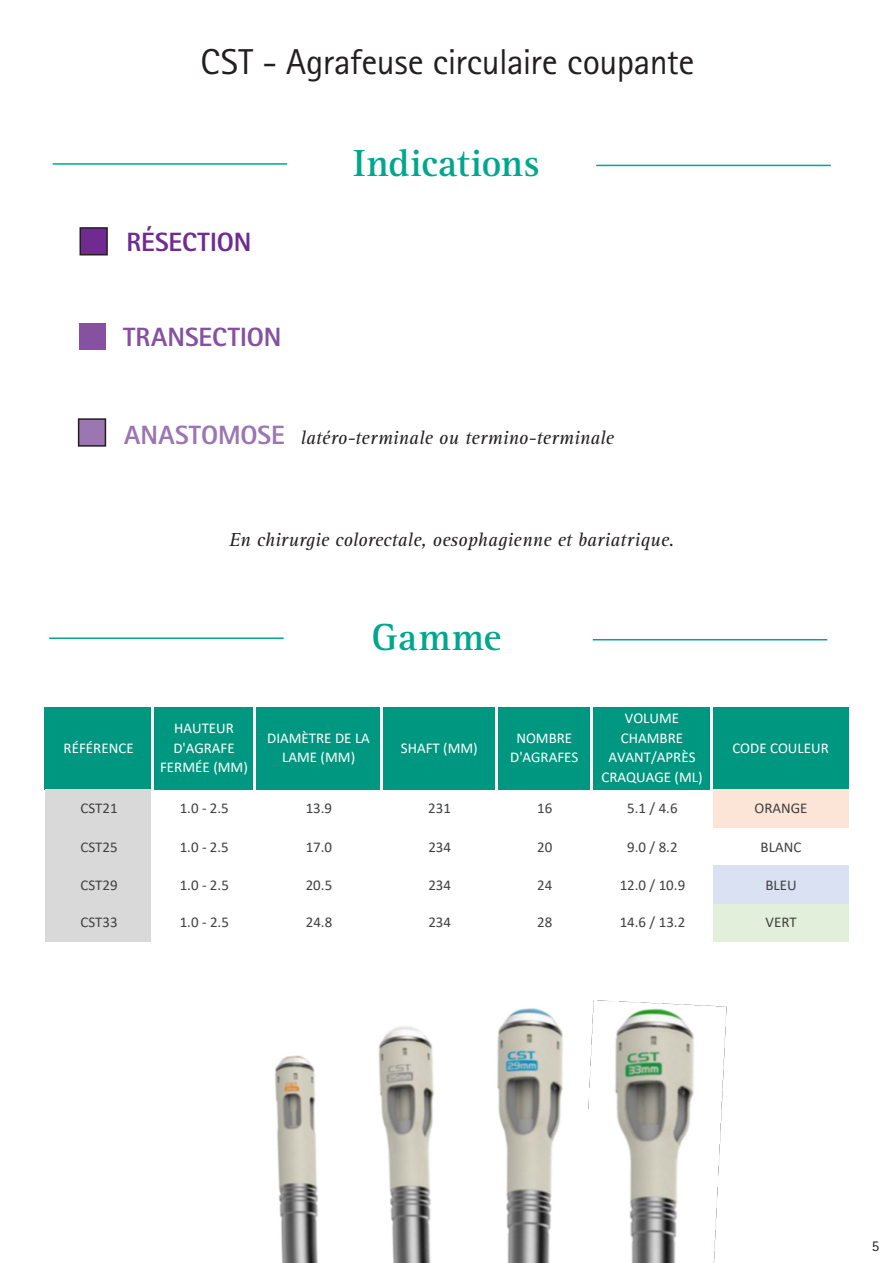
<style>
.page{position:relative;width:893px;height:1263px;background:#fff}
.page>*{position:absolute;margin:0;border:0;box-sizing:border-box;transform-origin:0 0}
.Bodytext__Box{font:700 39px "Rotis Serif Pro";letter-spacing:.005em;color:#00a78e}
.Bodytext__Box-2{font:36px "Rotis Sans Serif Pro";letter-spacing:-.015em;color:#231f20}
.Bodytext__Box-3{font:800 26.4px "Rotis Sans Serif Pro";color:#8551a0}
.Bodytext__Box-4{font:800 26.4px "Rotis Sans Serif Pro";letter-spacing:-.005em;color:#702b91}
.Bodytext__Box-5{font:italic 19.5px "Rotis Serif Pro";letter-spacing:.005em;color:#231f20}
.t1{font:15px "Calibri";color:#404040}
.t2{font:15px/19.6px "Calibri";color:#fff;text-align:center}
.Bodytext__Box-6{font:15px "Rotis Sans Serif Pro";color:#231f20}
.s1{font-family:"Rotis Sans Serif Pro";font-weight:800;font-style:normal;font-size:26.4px;color:#9c75b3}
</style>
<div class="page">
<hr style="left:53px;top:163px;width:234px;height:2px;background:#00a78e">
<hr style="left:596px;top:165px;width:235px;height:1px;background:#00a78e">
<div style="left:80px;top:228px;width:27px;height:27px;background:#702b91"></div>
<div style="left:80px;top:227px;width:28px;height:28px;border:2px solid #231f20"></div>
<div style="left:79px;top:323px;width:26px;height:27px;background:#8551a0"></div>
<div style="left:79px;top:419px;width:26px;height:27px;background:#9c75b3"></div>
<div style="left:78px;top:418px;width:28px;height:29px;border:2px solid #231f20"></div>
<hr style="left:49px;top:637px;width:235px;height:2px;background:#00a78e">
<hr style="left:593px;top:639px;width:234px;height:1px;background:#00a78e">
<img style="left:274px;top:1000px;width:326px;height:263px">
<img style="left:588px;top:1001px;width:138px;height:262px">
<div style="left:45px;top:707px;width:804px;height:82px;background:#009781"></div>
<div style="left:45px;top:789px;width:108px;height:38px;background:#d9d9d9"></div>
<div style="left:712px;top:789px;width:137px;height:38px;background:#fce4d6"></div>
<div style="left:45px;top:827px;width:108px;height:77px;background:#d9d9d9"></div>
<div style="left:712px;top:865px;width:137px;height:39px;background:#d9e1f2"></div>
<div style="left:45px;top:904px;width:108px;height:37px;background:#d9d9d9"></div>
<div style="left:712px;top:904px;width:137px;height:37px;background:#e2efda"></div>
<hr style="left:151px;top:706px;width:3px;height:235px;background:#fff">
<hr style="left:253px;top:706px;width:3px;height:235px;background:#fff">
<hr style="left:380px;top:706px;width:3px;height:235px;background:#fff">
<hr style="left:495px;top:706px;width:3px;height:235px;background:#fff">
<hr style="left:590px;top:706px;width:3px;height:235px;background:#fff">
<hr style="left:710px;top:706px;width:3px;height:235px;background:#fff">
<p class="Bodytext__Box-2" style="left:201px;top:41px;width:495px">CST - Agrafeuse circulaire coupante</p>
<p class="Bodytext__Box-4" style="left:127px;top:226px;width:126px">RÉSECTION</p>
<p class="Bodytext__Box-3" style="left:123px;top:320px;width:160px">TRANSECTION</p>
<p class="Bodytext__Box" style="left:353px;top:138px;width:188px">Indications</p>
<p class="Bodytext__Box-5" style="left:124px;top:426px;width:491px"><span class="s1">ANASTOMOSE</span> latéro-terminale ou termino-terminale</p>
<p class="Bodytext__Box-5" style="left:229px;top:528px;width:446px">En chirurgie colorectale, oesophagienne et bariatrique.</p>
<p class="t2" style="left:64px;top:737px;width:72px">RÉFÉRENCE</p>
<h1 class="Bodytext__Box" style="left:371px;top:613px;width:132px">Gamme</h1>
<p class="t2" style="left:160px;top:718px;width:89px">HAUTEUR<br>D'AGRAFE<br>FERMÉE (MM)</p>
<p class="t2" style="left:267px;top:728px;width:104px">DIAMÈTRE DE LA<br>LAME (MM)</p>
<p class="t2" style="left:401px;top:737px;width:78px">SHAFT (MM)</p>
<p class="t2" style="left:510px;top:727px;width:70px">NOMBRE<br>D'AGRAFES</p>
<p class="t2" style="left:601px;top:708px;width:103px">VOLUME<br>CHAMBRE<br>AVANT/APRÈS<br>CRAQUAGE (ML)</p>
<p class="t2" style="left:732px;top:737px;width:98px">CODE COULEUR</p>
<p class="t1" style="left:81px;top:798px;width:39px">CST21</p>
<p class="t1" style="left:180px;top:798px;width:51px">1.0 - 2.5</p>
<p class="t1" style="left:306px;top:798px;width:28px">13.9</p>
<p class="t1" style="left:428px;top:798px;width:24px">231</p>
<p class="t1" style="left:537px;top:798px;width:17px">16</p>
<p class="t1" style="left:627px;top:798px;width:52px">5.1 / 4.6</p>
<p class="t1" style="left:754px;top:798px;width:55px">ORANGE</p>
<p class="t1" style="left:81px;top:836px;width:39px">CST25</p>
<p class="t1" style="left:180px;top:836px;width:51px">1.0 - 2.5</p>
<p class="t1" style="left:306px;top:836px;width:28px">17.0</p>
<p class="t1" style="left:428px;top:836px;width:24px">234</p>
<p class="t1" style="left:537px;top:836px;width:17px">20</p>
<p class="t1" style="left:627px;top:836px;width:52px">9.0 / 8.2</p>
<p class="t1" style="left:761px;top:836px;width:42px">BLANC</p>
<p class="t1" style="left:81px;top:874px;width:39px">CST29</p>
<p class="t1" style="left:180px;top:874px;width:51px">1.0 - 2.5</p>
<p class="t1" style="left:306px;top:874px;width:28px">20.5</p>
<p class="t1" style="left:428px;top:874px;width:24px">234</p>
<p class="t1" style="left:537px;top:874px;width:17px">24</p>
<p class="t1" style="left:620px;top:874px;width:67px">12.0 / 10.9</p>
<p class="t1" style="left:765px;top:874px;width:33px">BLEU</p>
<p class="t1" style="left:81px;top:912px;width:39px">CST33</p>
<p class="t1" style="left:180px;top:912px;width:51px">1.0 - 2.5</p>
<p class="t1" style="left:306px;top:912px;width:28px">24.8</p>
<p class="t1" style="left:428px;top:912px;width:24px">234</p>
<p class="t1" style="left:537px;top:912px;width:17px">28</p>
<p class="t1" style="left:620px;top:912px;width:67px">14.6 / 13.2</p>
<p class="t1" style="left:765px;top:912px;width:33px">VERT</p>
<p class="Bodytext__Box-6" style="left:872px;top:1237px;width:9px">5</p>
</div>
